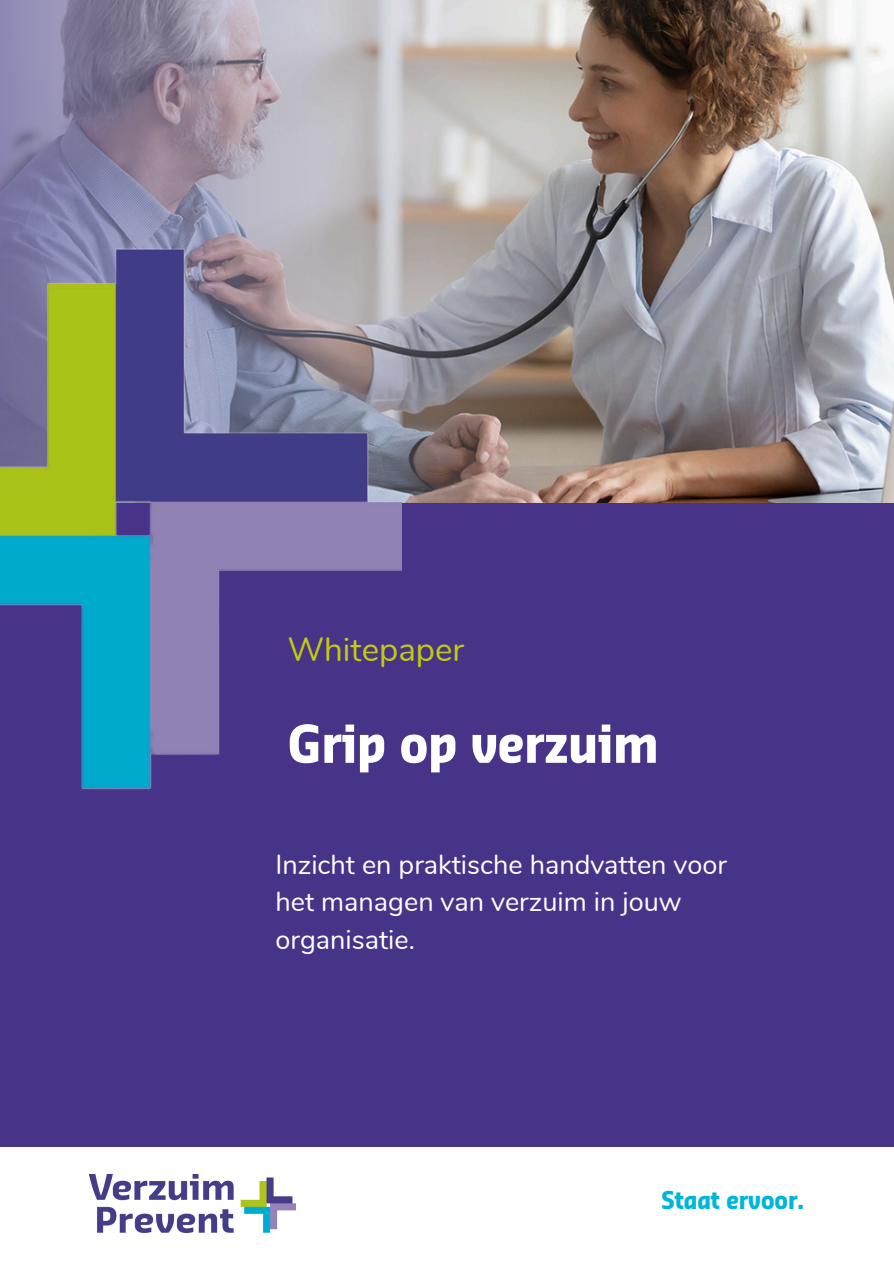
<style>
.page{position:relative;width:894px;height:1264px;background:#fff}
.page>*{position:absolute;margin:0;border:0;box-sizing:border-box;transform-origin:0 0}
.t1{font:700 51px "Sansa Con Pro";color:#fff}
.t2{font:33px "Nunito";color:#c3cb0e}
.t3{font:27px/37.2px "Nunito";color:#fff}
.t4{font:700 24px "Sansa Con Pro";color:#00b5da}
</style>
<div class="page">
<img style="left:663px;top:0;width:230px;height:503px">
<div style="left:0;top:503px;width:893px;height:643px;background:#473489"></div>
<img style="left:89px;top:1174px;width:206px;height:58px">
<img style="left:0;top:0;width:663px;height:503px">
<img style="left:0;top:216px;width:401px;height:574px">
<p class="t2" style="left:288px;top:627px;width:178px">Whitepaper</p>
<p class="t1" style="left:288px;top:721px;width:372px">Grip op verzuim</p>
<p class="t3" style="left:275px;top:846px;width:453px">Inzicht en praktische handvatten voor het managen van verzuim in jouw organisatie.</p>
<h2 class="t4" style="left:661px;top:1189px;width:145px">Staat ervoor.</h2>
</div>
